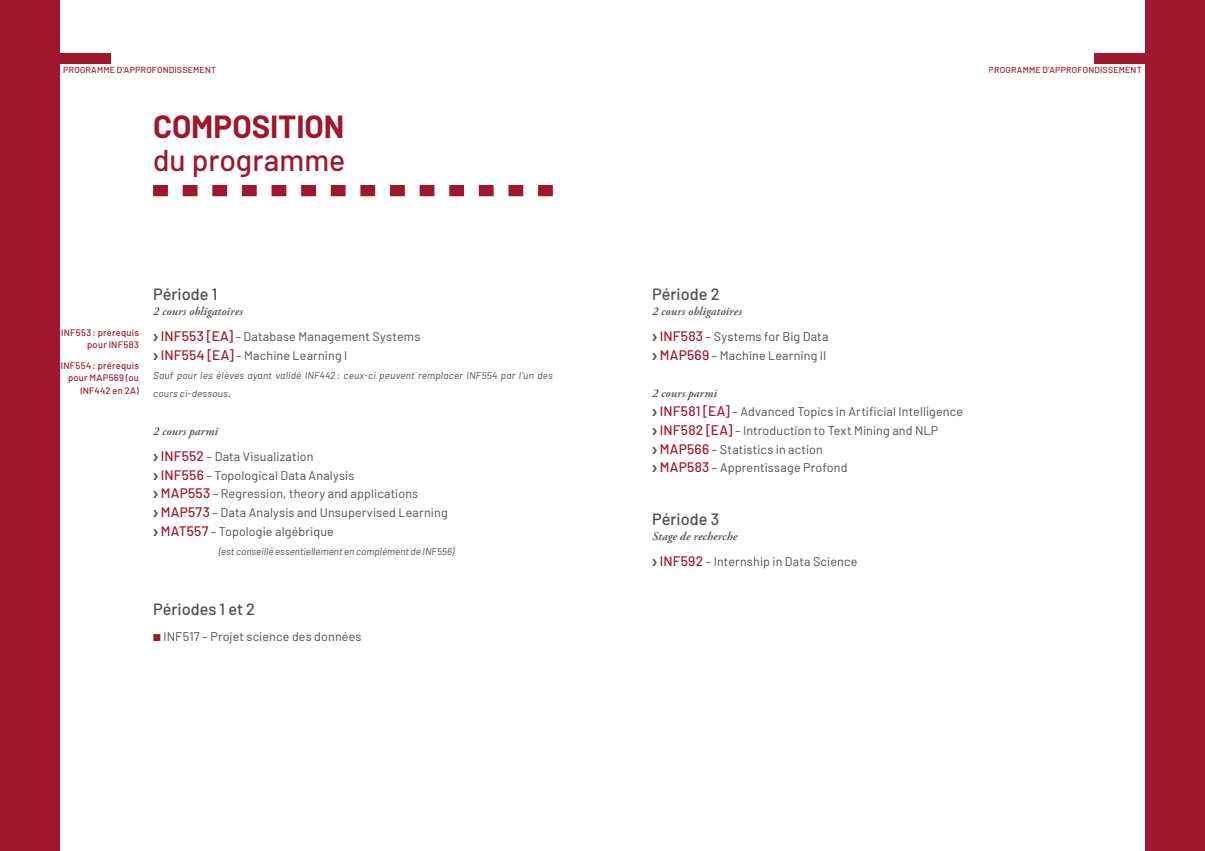
<style>
.page{position:relative;width:1205px;height:851px;background:#fff}
.page>*{position:absolute;margin:0;border:0;box-sizing:border-box;transform-origin:0 0}
.t1{font:700 31.25px "Barlow";color:#9f172e}
.t2{font:500 30px "Barlow";letter-spacing:.005em;color:#9f172e}
.t3{font:500 16.25px "Barlow";color:#4b4c4d}
.t4{font:12.5px/18.8px "Barlow";letter-spacing:.01em;color:#4b4c4d}
.t5{font:italic 600 11.88px "Adobe Garamond Pro";letter-spacing:.015em;color:#4b4c4d}
.t6{font:italic 10px/18.8px "Barlow";letter-spacing:.02em;color:#4b4c4d}
.t7{font:italic 10px "Barlow";color:#4b4c4d}
.t8{font:500 9.38px/12.5px "Barlow";letter-spacing:.025em;color:#9f172e;text-align:right}
.t9{font:500 8.75px "Barlow";letter-spacing:.025em;color:#9f172e}
.s1{font-weight:500;font-size:13.75px;color:#9f172e}
.s2{color:#9f172e}
</style>
<div class="page">
<div style="left:1094px;top:53px;width:111px;height:11px;background:#9f172e"></div>
<div style="left:0;top:53px;width:111px;height:11px;background:#9f172e"></div>
<div style="left:0;top:0;width:60px;height:850px;background:#9f172e"></div>
<div style="left:1144px;top:0;width:61px;height:850px;background:#9f172e"></div>
<svg style="left:153px;top:185px;width:400px;height:11px"></svg>
<p class="t9" style="left:63px;top:64px;width:154px">PROGRAMME D’APPROFONDISSEMENT</p>
<p class="t9" style="left:989px;top:64px;width:154px">PROGRAMME D’APPROFONDISSEMENT</p>
<h1 class="t1" style="left:153px;top:107px;width:193px">COMPOSITION</h1>
<h2 class="t2" style="left:153px;top:142px;width:194px">du programme</h2>
<p class="t8" style="left:61px;top:326px;width:79px">INF553: prérequis pour INF583</p>
<p class="t8" style="left:61px;top:359px;width:80px">INF554: prérequis pour MAP569 (ou<br>INF442 en 2A)</p>
<h3 class="t3" style="left:153px;top:284px;width:66px">Période 1</h3>
<p class="t5" style="left:153px;top:304px;width:91px">2 cours obligatoires</p>
<p class="t4" style="left:153px;top:327px;width:269px">❯ <span class="s1">INF553 [EA]</span> – Database Management Systems ❯ <span class="s1">INF554 [EA]</span> – Machine Learning I</p>
<p class="t6" style="left:153px;top:365px;width:401px">Sauf pour les élèves ayant validé INF442: ceux-ci peuvent remplacer INF554 par l’un des cours ci-dessous.</p>
<p class="t5" style="left:153px;top:424px;width:66px">2 cours parmi</p>
<p class="t4" style="left:153px;top:446px;width:296px">❯ <span class="s1">INF552</span> – Data Visualization<br>❯ <span class="s1">INF556</span> – Topological Data Analysis<br>❯ <span class="s1">MAP553</span> – Regression, theory and applications<br>❯ <span class="s1">MAP573</span> – Data Analysis and Unsupervised Learning ❯ <span class="s1">MAT557</span> – Topologie algébrique</p>
<p class="t7" style="left:219px;top:544px;width:237px">(est conseillé essentiellement en complément de INF556)</p>
<h3 class="t3" style="left:153px;top:599px;width:104px">Périodes 1 et 2</h3>
<p class="t4" style="left:153px;top:627px;width:210px"><span class="s2">■</span> INF517 – Projet science des données</p>
<h3 class="t3" style="left:652px;top:284px;width:69px">Période 2</h3>
<p class="t5" style="left:652px;top:304px;width:91px">2 cours obligatoires</p>
<p class="t4" style="left:652px;top:327px;width:178px">❯ <span class="s1">INF583</span> – Systems for Big Data ❯ <span class="s1">MAP569</span> – Machine Learning II</p>
<p class="t5" style="left:652px;top:386px;width:66px">2 cours parmi</p>
<p class="t4" style="left:652px;top:402px;width:313px">❯ <span class="s1">INF581 [EA]</span> – Advanced Topics in Artificial Intelligence ❯ <span class="s1">INF582 [EA]</span> – Introduction to Text Mining and NLP<br>❯ <span class="s1">MAP566</span> – Statistics in action<br>❯ <span class="s1">MAP583</span> – Apprentissage Profond</p>
<h3 class="t3" style="left:652px;top:509px;width:69px">Période 3</h3>
<p class="t5" style="left:652px;top:529px;width:86px">Stage de recherche</p>
<p class="t4" style="left:652px;top:552px;width:207px">❯ <span class="s1">INF592</span> – Internship in Data Science</p>
</div>
